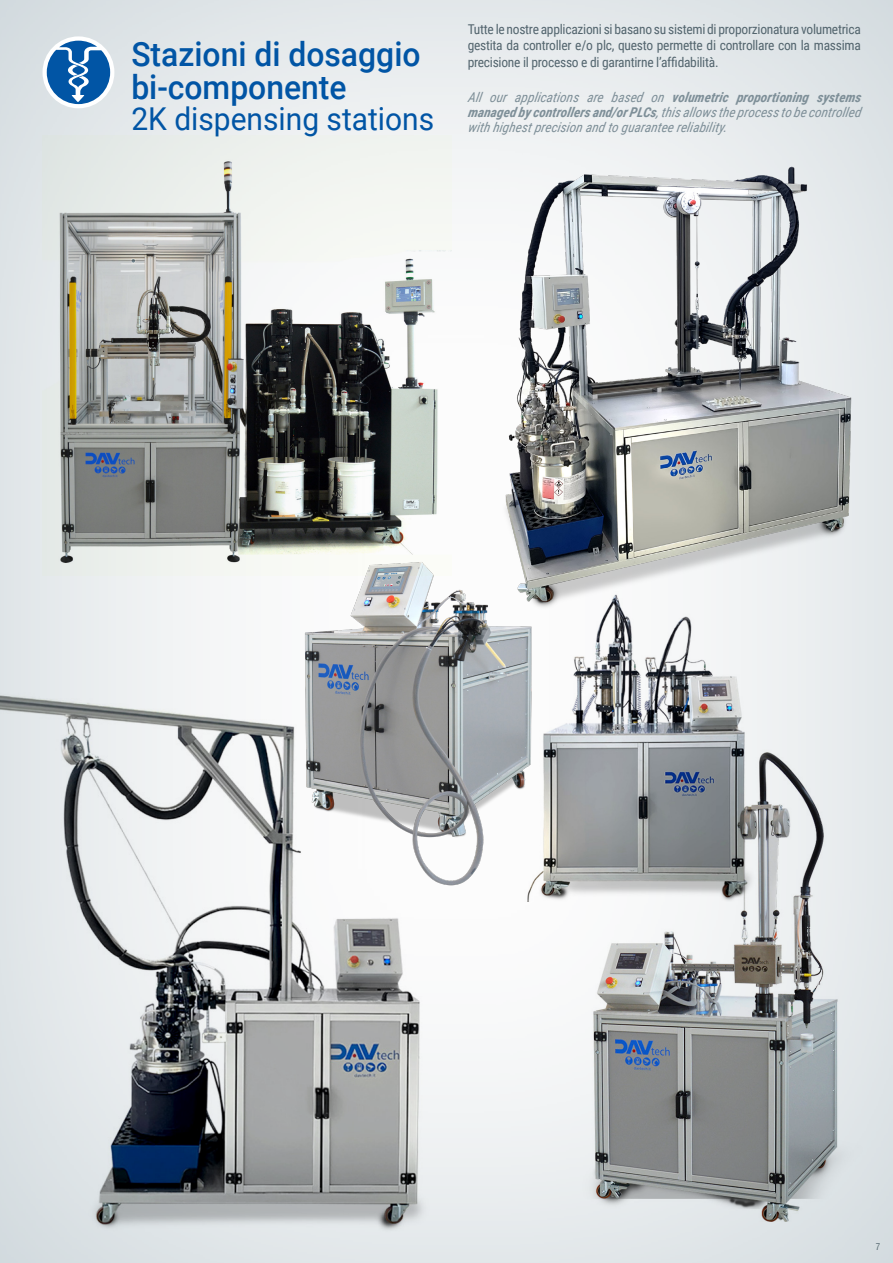
<style>
.page{position:relative;width:893px;height:1263px;background:#fff}
.page>*{position:absolute;margin:0;border:0;box-sizing:border-box;transform-origin:0 0}
.t1{font:500 33.6px/33px "Roboto";color:#0155a5;scale:.95 1}
.t2{font:31.5px "Roboto";color:#0155a5;scale:.95 1}
.t3{font:13.5px/16.2px "Roboto Condensed";letter-spacing:-.02em;color:#53656e;text-align:justify}
.t4{font:italic 13.5px/15px "Roboto Condensed";color:#7e8f98;text-align:justify}
.t5{font:condensed 9px "Swiss 721 BT";color:#53656e}
.s1{font-weight:700}
</style>
<div class="page">
<div style="left:0;top:0;width:893px;height:1263px;background:#889fac;opacity:.5"></div>
<img style="left:451px;top:146px;width:430px;height:485px">
<img style="left:0;top:604px;width:438px;height:659px">
<img style="left:493px;top:583px;width:273px;height:318px">
<img style="left:289px;top:530px;width:269px;height:366px">
<div style="left:43px;top:36px;width:71px;height:72px;background:#fff;border-radius:50%"></div>
<svg style="left:47px;top:41px;width:63px;height:63px"></svg>
<img style="left:43px;top:136px;width:408px;height:440px">
<img style="left:574px;top:722px;width:289px;height:510px">
<div style="left:0;top:946px;width:27px;height:224px;background:#dde3e6"></div>
<p class="t1" style="left:131px;top:37px;width:306px">Stazioni di dosaggio bi-componente</p>
<p class="t2" style="left:131px;top:97px;width:320px">2K dispensing stations</p>
<p class="t3" style="left:468px;top:21px;width:395px">Tutte le nostre applicazioni si basano su sistemi di proporzionatura volumetrica gestita da controller e/o plc, questo permette di controllare con la massima precisione il processo e di garantirne l’affidabilità.</p>
<p class="t4" style="left:468px;top:89px;width:398px">All our app lications are based on <span class="s1">volumetric proportioning systems managed by controllers and/orPLCs</span>, this allows the process to be controlled with highestprecision and to guarantee reliability.</p>
<p class="t5" style="left:876px;top:1242px;width:6px">7</p>
</div>
